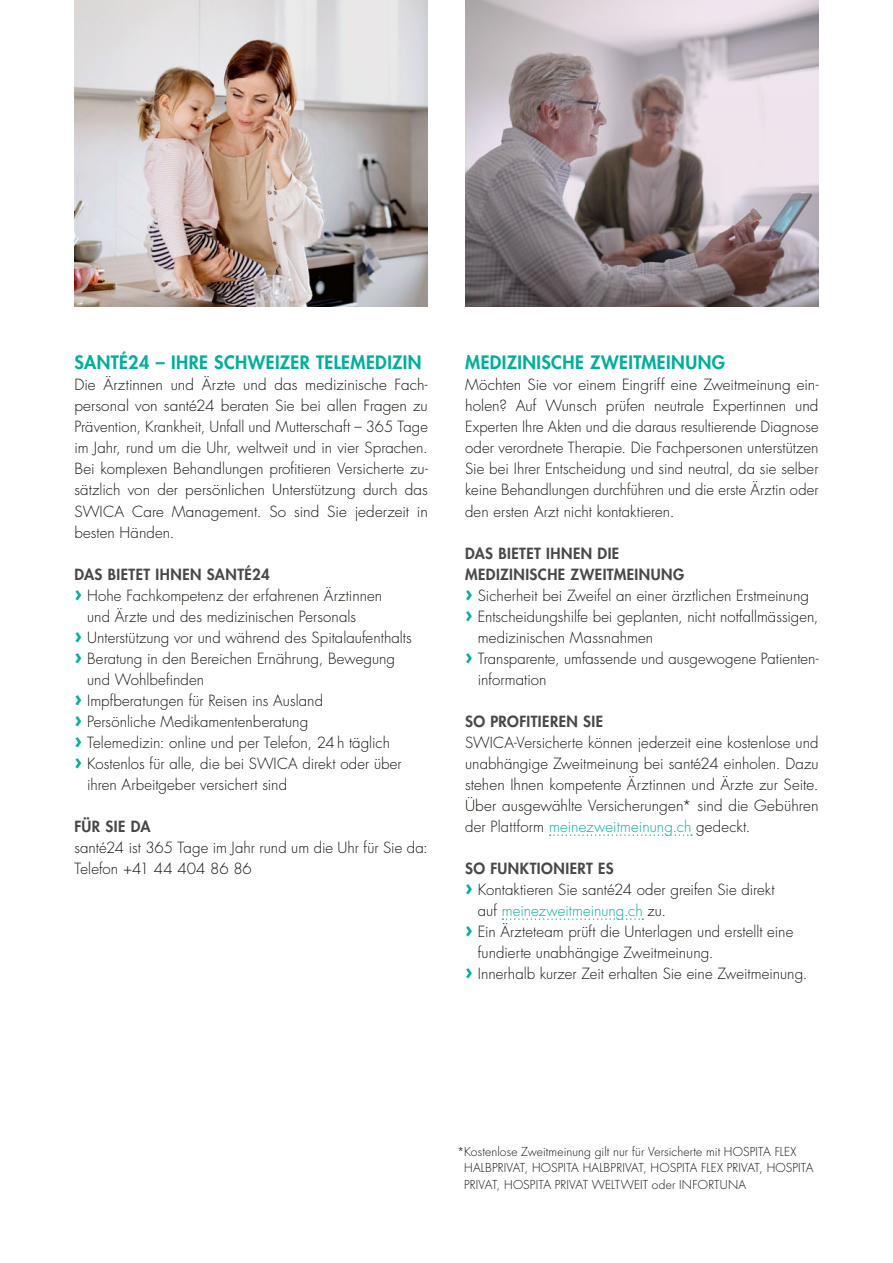
<style>
.page{position:relative;width:893px;height:1263px;background:#fff}
.page>*{position:absolute;margin:0;border:0;box-sizing:border-box;transform-origin:0 0}
.t1{font:800 18px "Futura Std";letter-spacing:.025em;color:#00af9a}
.t2{font:300 15px/21px "Futura Std";letter-spacing:.005em;color:#12120d;text-align:justify}
.t3{font:800 15px "Futura Std";letter-spacing:.03em;color:#474847}
.t4{font:300 15px "Futura Std";color:#00af9a}
.t5{font:300 12px/16.5px "Futura Std";letter-spacing:.01em;color:#12120d}
.s1{font-weight:700;font-size:21px;color:#00af9a}
.s2{color:#00af9a}
.s3{color:#12120d}
</style>
<div class="page">
<img style="left:465px;top:0;width:354px;height:306px">
<img style="left:74px;top:0;width:354px;height:306px">
<svg style="left:550px;top:834px;width:142px;height:2px"></svg>
<svg style="left:502px;top:918px;width:141px;height:2px"></svg>
<p class="t1" style="left:74px;top:351px;width:349px">SANTÉ24 – IHRE SCHWEIZER TELEMEDIZIN</p>
<p class="t2" style="left:74px;top:375px;width:355px">Die Ärztinnen und Ärzte und das medizinische Fach&shy;personal von santé24 beraten Sie bei allen Fragen zu Prävention, Krankheit, Unfall und Mutterschaft – 365 Tage im Jahr, rund um die Uhr, weltweit und in vier Sprachen.<br>Bei komplexen Behandlungen profitieren Versicherte zu&shy;sätzlich von der persönlichen Unterstützung durch das SWICA Care Management. So sind Sie jederzeit in besten Händen.</p>
<p class="t3" style="left:74px;top:564px;width:197px">DAS BIETET IHNEN SANTÉ24</p>
<p class="t2" style="left:74px;top:585px;width:309px"><span class="s1">›</span> Hohe Fachkompetenz der erfahrenen Ärztinnen</p>
<p class="t2" style="left:87px;top:606px;width:270px">und Ärzte und des medizinischen Personals</p>
<p class="t2" style="left:74px;top:627px;width:339px"><span class="s1">›</span> Unterstützung vor und während des Spitalaufenthalts</p>
<p class="t2" style="left:74px;top:648px;width:322px"><span class="s1">›</span> Beratung in den Bereichen Ernährung, Bewegung</p>
<p class="t2" style="left:87px;top:669px;width:119px">und Wohlbefinden</p>
<p class="t2" style="left:74px;top:690px;width:250px"><span class="s1">›</span> Impfberatungen für Reisen ins Ausland</p>
<p class="t2" style="left:74px;top:711px;width:235px"><span class="s1">›</span> Persönliche Medikamentenberatung</p>
<p class="t2" style="left:74px;top:732px;width:317px"><span class="s1">›</span> Telemedizin: online und per Telefon, 24h täglich</p>
<p class="t2" style="left:74px;top:753px;width:329px"><span class="s1">›</span> Kostenlos für alle, die bei SWICA direkt oder über</p>
<p class="t2" style="left:87px;top:774px;width:202px">ihren Arbeitgeber versichert sind</p>
<p class="t3" style="left:74px;top:816px;width:78px">FÜR SIE DA</p>
<p class="t2" style="left:74px;top:837px;width:355px">santé24 ist 365 Tage im Jahr rund um die Uhr für Sie da:<br>Telefon +41 44 404 86 86</p>
<p class="t1" style="left:465px;top:351px;width:262px">MEDIZINISCHE ZWEITMEINUNG</p>
<p class="t2" style="left:465px;top:375px;width:355px">Möchten Sie vor einem Eingriff eine Zweitmeinung ein&shy;holen? Auf Wunsch prüfen neutrale Expertinnen und Experten Ihre Akten und die daraus resultierende Diagnose oder verordnete Therapie. Die Fachpersonen unterstützen Sie bei Ihrer Entscheidung und sind neutral, da sie selber keine Behandlungen durchführen und die erste Ärztin oder den ersten Arzt nicht kontaktieren.</p>
<p class="t3" style="left:465px;top:543px;width:156px">DAS BIETET IHNEN DIE</p>
<p class="t3" style="left:465px;top:564px;width:221px">MEDIZINISCHE ZWEITMEINUNG</p>
<p class="t2" style="left:465px;top:585px;width:345px"><span class="s1">›</span> Sicherheit bei Zweifel an einer ärztlichen Erstmeinung</p>
<p class="t2" style="left:465px;top:606px;width:355px"><span class="s1">›</span> Entscheidungshilfe bei geplanten, nicht notfallmässigen,</p>
<p class="t2" style="left:478px;top:627px;width:177px">medizinischen Massnahmen</p>
<p class="t2" style="left:465px;top:648px;width:355px"><span class="s1">›</span> Transparente, umfassende und ausgewogene Patienten-</p>
<p class="t2" style="left:478px;top:669px;width:70px">information</p>
<p class="t3" style="left:465px;top:711px;width:140px">SO PROFITIEREN SIE</p>
<p class="t2" style="left:465px;top:732px;width:355px">SWICA-Versicherte können jederzeit eine kostenlose und unabhängige Zweitmeinung bei santé24 einholen. Dazu stehen Ihnen kompetente Ärztinnen und Ärzte zur Seite.<br>Über ausgewählte Versicherungen* sind die Gebühren der Plattform <span class="s2">meinezweitmeinung.ch</span> gedeckt.</p>
<p class="t3" style="left:465px;top:858px;width:150px">SO FUNKTIONIERT ES</p>
<p class="t2" style="left:465px;top:879px;width:311px"><span class="s1">›</span> Kontaktieren Sie santé24 oder greifen Sie direkt</p>
<p class="t4" style="left:478px;top:901px;width:190px"><span class="s3">auf</span> meinezweitmeinung.ch <span class="s3">zu.</span></p>
<p class="t2" style="left:465px;top:921px;width:330px"><span class="s1">›</span> Ein Ärzteteam prüft die Unterlagen und erstellt eine</p>
<p class="t2" style="left:478px;top:942px;width:237px">fundierte unabhängige Zweitmeinung.</p>
<p class="t2" style="left:465px;top:963px;width:344px"><span class="s1">›</span> Innerhalb kurzer Zeit erhalten Sie eine Zweitmeinung.</p>
<p class="t5" style="left:464px;top:1143px;width:351px;text-indent:-7px">*Kostenlose Zweitmeinung gilt nur für Versicherte mit HOSPITA FLEX<br>HALBPRIVAT, HOSPITA HALBPRIVAT, HOSPITA FLEX PRIVAT, HOSPITA<br>PRIVAT, HOSPITA PRIVAT WELTWEIT oder INFORTUNA</p>
</div>
